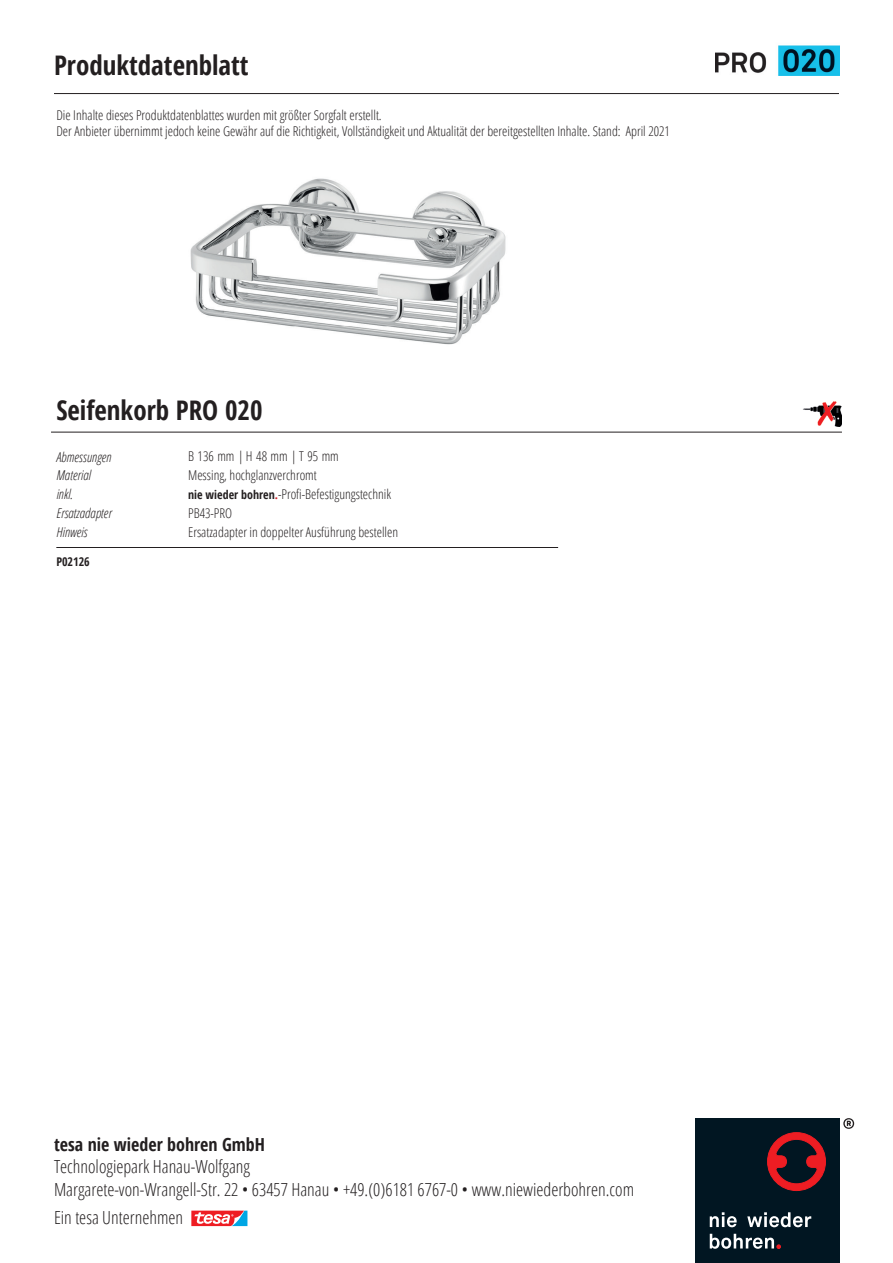
<style>
.page{position:relative;width:893px;height:1263px;background:#fff}
.page>*{position:absolute;margin:0;border:0;box-sizing:border-box;transform-origin:0 0}
.Produktname{font:700 condensed 27px "Open Sans";color:#231f20}
.t1{font:300 condensed 18px "Open Sans";color:#231f20}
.t2{font:700 condensed 18px "Open Sans";color:#231f20}
.Text{font:300 condensed 13.5px/18.9px "Open Sans";color:#231f20}
.Text_kursiv{font:italic 300 condensed 13.5px "Open Sans";color:#231f20}
.Text-2{font:700 condensed 12px "Open Sans";color:#231f20}
.s1{font-weight:700;font-size:12px}
.s2{font-weight:700;font-size:12px;color:#d1232a}
</style>
<div class="page">
<img style="left:190px;top:178px;width:316px;height:167px">
<img style="left:715px;top:45px;width:125px;height:30px">
<hr style="left:51px;top:432px;width:791px;height:1px;background:#231f20">
<img style="left:803px;top:401px;width:39px;height:25px">
<hr style="left:56px;top:547px;width:502px;height:1px;background:#231f20">
<div style="left:695px;top:1118px;width:145px;height:145px;background:#011622"></div>
<svg style="left:710px;top:1212px;width:27px;height:15px"></svg>
<svg style="left:747px;top:1212px;width:64px;height:15px"></svg>
<svg style="left:710px;top:1234px;width:71px;height:15px"></svg>
<svg style="left:767px;top:1132px;width:59px;height:59px"></svg>
<svg style="left:843px;top:1118px;width:11px;height:11px"></svg>
<svg style="left:191px;top:1210px;width:57px;height:17px"></svg>
<hr style="left:54px;top:93px;width:785px;height:1px;background:#231f20">
<p class="Produktname" style="left:54px;top:46px;width:196px">Produktdatenblatt</p>
<p class="Text" style="left:56px;top:105px;width:327px">Die Inhalte dieses Produktdatenblattes wurden mit größter Sorgfalt erstellt.</p>
<p class="Text" style="left:56px;top:121px;width:615px">Der Anbieter übernimmt jedoch keine Gewähr auf die Richtigkeit, Vollständigkeit und Aktualität der bereitgestellten Inhalte. Stand: April 2021</p>
<p class="Produktname" style="left:56px;top:391px;width:208px">Seifenkorb PRO 020</p>
<p class="Text_kursiv" style="left:56px;top:447px;width:57px">Abmessungen</p>
<p class="Text_kursiv" style="left:56px;top:466px;width:36px">Material</p>
<p class="Text_kursiv" style="left:56px;top:485px;width:18px">inkl.</p>
<p class="Text_kursiv" style="left:56px;top:504px;width:57px">Ersatzadapter</p>
<p class="Text_kursiv" style="left:56px;top:523px;width:33px">Hinweis</p>
<p class="Text-2" style="left:56px;top:553px;width:35px">P02126</p>
<p class="Text" style="left:188px;top:447px;width:211px">B 136 mm | H 48 mm | T 95 mm<br>Messing, hochglanzverchromt<br><span class="s1">nie wieder bohren</span><span class="s2">.</span>-Profi-Befestigungstechnik<br>PB43-PRO<br>Ersatzadapter in doppelter Ausführung bestellen</p>
<p class="t2" style="left:54px;top:1132px;width:212px">tesa nie wieder bohren GmbH</p>
<p class="t1" style="left:54px;top:1154px;width:198px">Technologiepark Hanau-Wolfgang</p>
<p class="t1" style="left:54px;top:1177px;width:582px">Margarete-von-Wrangell-Str. 22 • 63457 Hanau • +49.(0)6181 6767-0 • www.niewiederbohren.com</p>
<p class="t1" style="left:54px;top:1205px;width:131px">Ein tesa Unternehmen</p>
</div>
